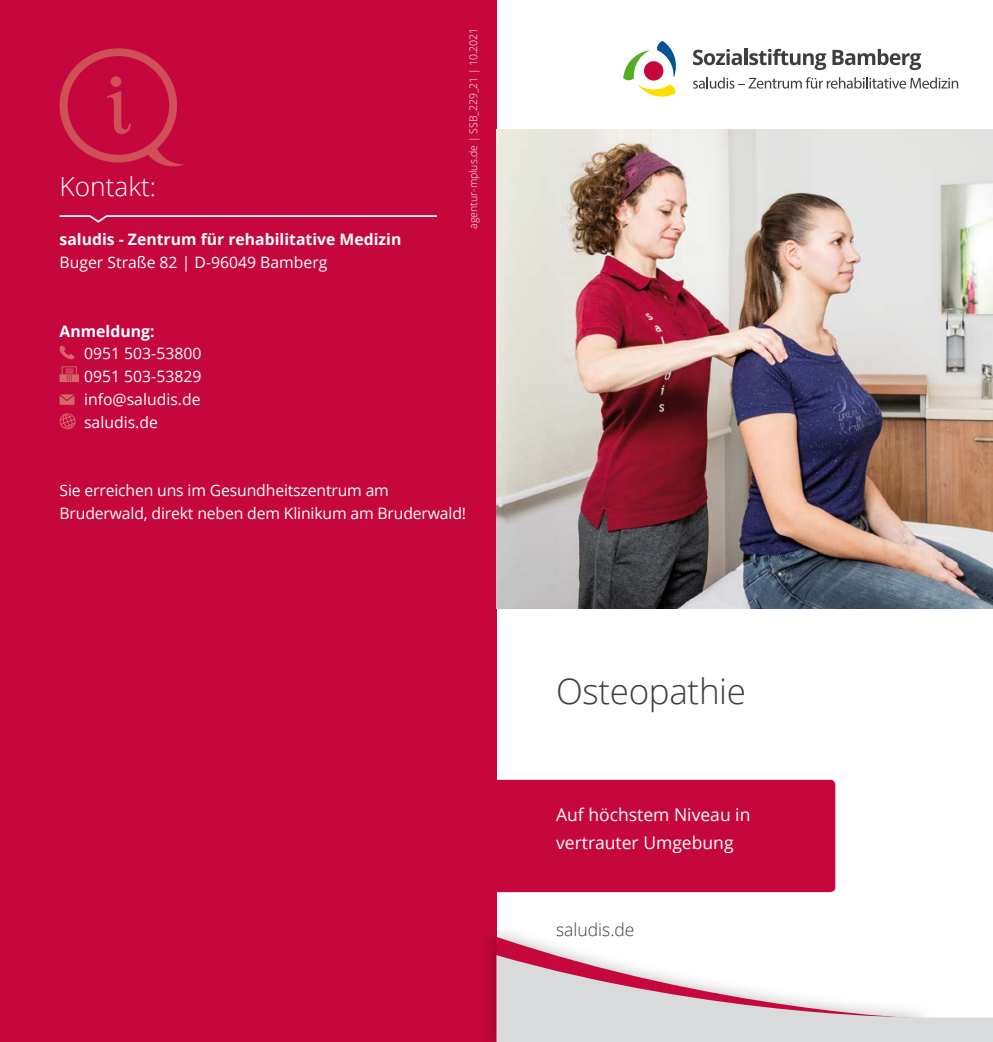
<style>
.page{position:relative;width:993px;height:1042px;background:#fff}
.page>*{position:absolute;margin:0;border:0;box-sizing:border-box;transform-origin:0 0}
.t1{font:300 35px "Open Sans";letter-spacing:-.01em;color:#3e3d40}
.t2{font:300 26.25px "Open Sans";color:#fff}
.t3{font:17.5px/28px "Open Sans";color:#fff}
.t4{font:300 17.5px "Open Sans";color:#3e3d40}
.t5{font:15.75px/22.8px "Open Sans";letter-spacing:-.01em;color:#fff;text-align:justify}
.t6{font:700 15.75px "Open Sans";color:#fff}
.t7{font:300 10.5px "Open Sans";color:#fff}
</style>
<div class="page">
<div style="left:0;top:0;width:496px;height:1042px;background:#c5073d"></div>
<svg style="left:623px;top:41px;width:53px;height:56px"></svg>
<div style="left:643px;top:61px;width:20px;height:20px;background:#c5073d;border-radius:50%"></div>
<svg style="left:693px;top:49px;width:48px;height:16px"></svg>
<hr style="left:744px;top:49px;width:3px;height:16px;background:#3e3d40">
<svg style="left:749px;top:49px;width:77px;height:21px"></svg>
<svg style="left:832px;top:49px;width:88px;height:21px"></svg>
<svg style="left:693px;top:77px;width:264px;height:12px"></svg>
<div style="left:479px;top:922px;width:456px;height:120px;background:#000;opacity:.3"></div>
<svg style="left:496px;top:937px;width:423px;height:18px"></svg>
<svg style="left:496px;top:955px;width:496px;height:87px;fill:#d9dadb"></svg>
<div style="left:496px;top:780px;width:339px;height:112px;background:#c5073d"></div>
<svg style="left:60px;top:48px;width:124px;height:119px"></svg>
<div style="left:110px;top:76px;width:11px;height:11px;background:#d05058;border-radius:50%"></div>
<svg style="left:59px;top:215px;width:378px;height:8px"></svg>
<svg style="left:59px;top:345px;width:16px;height:14px"></svg>
<svg style="left:60px;top:366px;width:19px;height:16px"></svg>
<svg style="left:60px;top:394px;width:14px;height:11px"></svg>
<svg style="left:59px;top:413px;width:17px;height:17px"></svg>
<img style="left:496px;top:129px;width:496px;height:479px">
<h2 class="t2" style="left:60px;top:169px;width:98px">Kontakt:</h2>
<p class="t6" style="left:60px;top:229px;width:343px">saludis - Zentrum für rehabilitative Medizin</p>
<p class="t5" style="left:60px;top:251px;width:269px">Buger Straße 82 | D-96049 Bamberg</p>
<p class="t6" style="left:60px;top:320px;width:96px">Anmeldung:</p>
<p class="t5" style="left:84px;top:342px;width:119px">0951 503-53800<br>0951 503-53829 info@saludis.de saludis.de</p>
<p class="t7" style="left:466px;top:229px;width:203px;rotate:-90deg">agentur-mplus.de | SSB_229_21 | 10.2021</p>
<p class="t5" style="left:60px;top:478px;width:408px">Sie erreichen uns im Gesundheitszentrum am<br>Bruderwald, direkt neben dem Klinikum am Bruderwald!</p>
<h1 class="t1" style="left:556px;top:667px;width:191px">Osteopathie</h1>
<p class="t3" style="left:556px;top:799px;width:196px">Auf höchstem Niveau in vertrauter Umgebung</p>
<p class="t4" style="left:556px;top:918px;width:80px">saludis.de</p>
</div>
